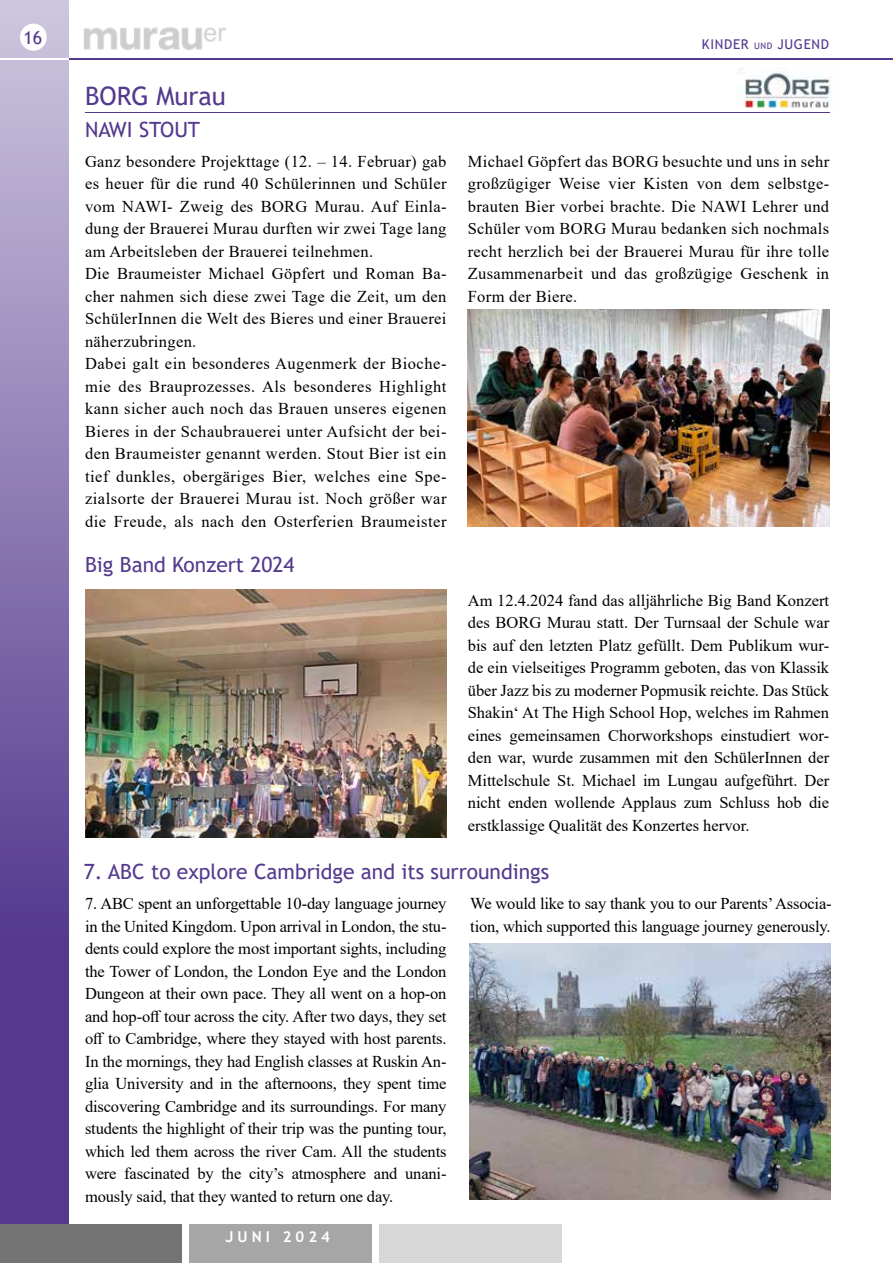
<style>
.page{position:relative;width:893px;height:1263px;background:#fff}
.page>*{position:absolute;margin:0;border:0;box-sizing:border-box;transform-origin:0 0}
.t1{font:25.5px "Trebuchet MS";color:#54398e}
.t2{font:21px "Trebuchet MS";color:#54398e}
.t3{font:18px "Trebuchet MS";color:#54398e}
.t4{font:16.5px/22.5px "Times New Roman";letter-spacing:.02em;color:#000;text-align:justify}
.t5{font:16.5px/22.5px "Times New Roman";letter-spacing:-.01em;color:#000}
.t6{font:700 15px "Trebuchet MS";letter-spacing:.27em;color:#fff}
.t7{font:13.5px "Trebuchet MS";letter-spacing:.05em;color:#54398e}
.s1{font-size:9px}
</style>
<div class="page">
<div style="left:0;top:1224px;width:182px;height:39px;background:#737373"></div>
<div style="left:190px;top:1224px;width:182px;height:39px;background:#a6a6a6"></div>
<div style="left:379px;top:1224px;width:182px;height:39px;background:#d7d7d7"></div>
<svg style="left:0;top:0;width:69px;height:1224px;background:#826eac"></svg>
<hr style="left:69px;top:58px;width:824px;height:2px;background:#54398e">
<hr style="left:0;top:58px;width:69px;height:2px;background:#fff">
<div style="left:20px;top:24px;width:27px;height:27px;background:#fff;border-radius:50%"></div>
<img style="left:84px;top:27px;width:142px;height:23px">
<hr style="left:85px;top:113px;width:744px;height:1px;background:#54398e">
<img style="left:468px;top:310px;width:361px;height:216px">
<img style="left:85px;top:589px;width:361px;height:248px">
<img style="left:469px;top:944px;width:362px;height:255px">
<img style="left:736px;top:67px;width:96px;height:41px">
<p class="t3" style="left:23px;top:26px;width:20px">16</p>
<h1 class="t1" style="left:85px;top:80px;width:142px">BORG Murau</h1>
<p class="t2" style="left:85px;top:116px;width:117px">NAWI STOUT</p>
<p class="t4" style="left:85px;top:149px;width:363px;text-align:left">Ganz besondere Projekttage (12. – 14. Februar) gab es heuer für die rund 40 Schülerinnen und Schüler vom NAWI- Zweig des BORG Murau. Auf Einla&shy;dung der Brauerei Murau durften wir zwei Tage lang am Arbeitsleben der Brauerei teilnehmen.<br>Die Braumeister Michael Göpfert und Roman Ba&shy;cher nahmen sich diese zwei Tage die Zeit, um den SchülerInnen die Welt des Bieres und einer Brauerei näherzubringen.<br>Dabei galt ein besonderes Augenmerk der Bioche&shy;mie des Brauprozesses. Als besonderes Highlight kann sicher auch noch das Brauen unseres eigenen Bieres in der Schaubrauerei unter Aufsicht der bei&shy;den Braumeister genannt werden. Stout Bier ist ein tief dunkles, obergäriges Bier, welches eine Spe&shy;zialsorte der Brauerei Murau ist. Noch größer war die Freude, als nach den Osterferien Braumeister</p>
<p class="t2" style="left:85px;top:552px;width:211px">Big Band Konzert 2024</p>
<p class="t7" style="left:702px;top:36px;width:129px">KINDER <span class="s1">UND</span> JUGEND</p>
<p class="t4" style="left:468px;top:149px;width:363px">Michael Göpfert das BORG besuchte und uns in sehr großzügiger Weise vier Kisten von dem selbstge&shy;brauten Bier vorbei brachte. Die NAWI Lehrer und Schüler vom BORG Murau bedanken sich nochmals recht herzlich bei der Brauerei Murau für ihre tolle Zusammenarbeit und das großzügige Geschenk in Form der Biere.</p>
<p class="t4" style="left:468px;top:588px;width:363px">Am 12.4.2024 fand das alljährliche Big Band Konzert des BORG Murau statt. Der Turnsaal der Schule war bis auf den letzten Platz gefüllt. Dem Publikum wur&shy;de ein vielseitiges Programm geboten, das von Klassik über Jazz bis zu moderner Popmusik reichte. Das Stück Shakin‘ At The High School Hop, welches im Rahmen eines gemeinsamen Chorworkshops einstudiert wor&shy;den war, wurde zusammen mit den SchülerInnen der Mittelschule St. Michael im Lungau aufgeführt. Der nicht enden wollende Applaus zum Schluss hob die erstklassige Qualität des Konzertes hervor.</p>
<p class="t2" style="left:84px;top:858px;width:467px">7. ABC to explore Cambridge and its surroundings</p>
<p class="t4" style="left:85px;top:892px;width:363px">7. ABC spent an unforgettable 10-day language journey in the United Kingdom. Upon arrival in London, the stu&shy;dents could explore the most important sights, including the Tower of London, the London Eye and the London Dungeon at their own pace. They all went on a hop-on and hop-off tour across the city. After two days, they set off to Cambridge, where they stayed with host parents.<br>In the mornings, they had English classes at Ruskin An&shy;glia University and in the afternoons, they spent time discovering Cambridge and its surroundings. For many students the highlight of their trip was the punting tour, which led them across the river Cam. All the students were fascinated by the city’s atmosphere and unani&shy;mously said, that they wanted to return one day.</p>
<p class="t5" style="left:470px;top:892px;width:363px">We would like to say thank you to our Parents’ Associa&shy;tion, which supported this language journey generously.</p>
<p class="t6" style="left:226px;top:1227px;width:106px">JUNI 2024</p>
</div>
